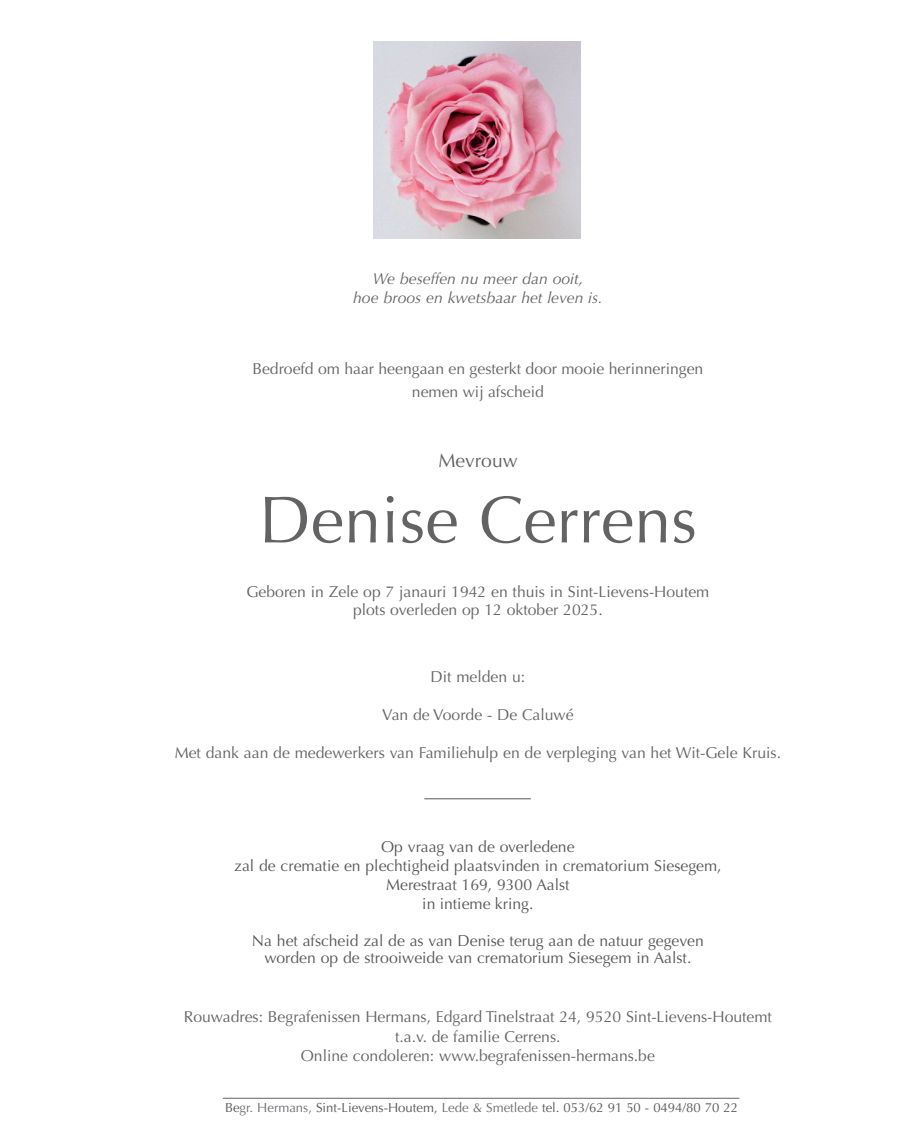
<style>
.page{position:relative;width:918px;height:1141px;background:#fff}
.page>*{position:absolute;margin:0;border:0;box-sizing:border-box;transform-origin:0 0}
.t1{font:66.5px "Optima";color:#636366}
.t2{font:19.25px "Optima";color:#636366}
.t3{font:15.75px/19.6px "Optima";color:#636366;text-align:center}
.t4{font:15.75px/18.9px "Optima";color:#57585a;text-align:center}
.t5{font:italic 15.75px/18.9px "Optima";color:#636366;text-align:center}
.t6{font:13.12px "Optima";color:#57585a}
.s1{color:#6c6d70}
</style>
<div class="page">
<hr style="left:424px;top:798px;width:107px;height:1px;background:#57585a">
<hr style="left:223px;top:1098px;width:516px;height:1px;background:#636366">
<img style="left:374px;top:42px;width:206px;height:196px">
<p class="t5" style="left:353px;top:269px;width:251px">We beseffen nu meer dan ooit,<br>hoe broos en kwetsbaar het leven is.</p>
<p class="t3" style="left:252px;top:357px;width:452px;line-height:22.8px">Bedroefd om haar heengaan en gesterkt door mooie herinneringen nemen wij afscheid</p>
<p class="t2" style="left:438px;top:449px;width:81px">Mevrouw</p>
<h1 class="t1" style="left:259px;top:481px;width:439px">Denise Cerrens</h1>
<p class="t3" style="left:246px;top:582px;width:464px;line-height:18.9px">Geboren in Zele op 7 janauri 1942 en thuis in Sint-Lievens-Houtem plots overleden op 12 oktober 2025.</p>
<p class="t3" style="left:430px;top:667px;width:96px">Dit melden u:</p>
<p class="t3" style="left:382px;top:705px;width:193px">Van de Voorde - De Caluwé</p>
<p class="t3" style="left:175px;top:743px;width:608px">Met dank aan de medewerkers van Familiehulp en de verpleging van het Wit-Gele Kruis.</p>
<p class="t4" style="left:234px;top:837px;width:489px">Op vraag van de overledene<br>zal de crematie en plechtigheid plaatsvinden in crematorium Siesegem, Merestraat 169, 9300 Aalst<br>in intieme kring.</p>
<p class="t4" style="left:252px;top:932px;width:453px;line-height:17.5px">Na het afscheid zal de as van Denise terug aan de natuur gegeven worden op de strooiweide van crematorium Siesegem in Aalst.</p>
<p class="t3" style="left:184px;top:1007px;width:590px">Rouwadres: Begrafenissen Hermans, Edgard Tinelstraat 24, 9520 Sint-Lievens-Houtemt t.a.v. de familie Cerrens.<br>Online condoleren: www.begrafenissen-hermans.be</p>
<p class="t6" style="left:225px;top:1100px;width:514px">Be<span class="s1">gr. Hermans,</span> Sint-Lievens-Houtem, <span class="s1">Lede &amp; Smetlede</span> tel. 053/62 91 50 - 0494/80 70 22</p>
</div>
